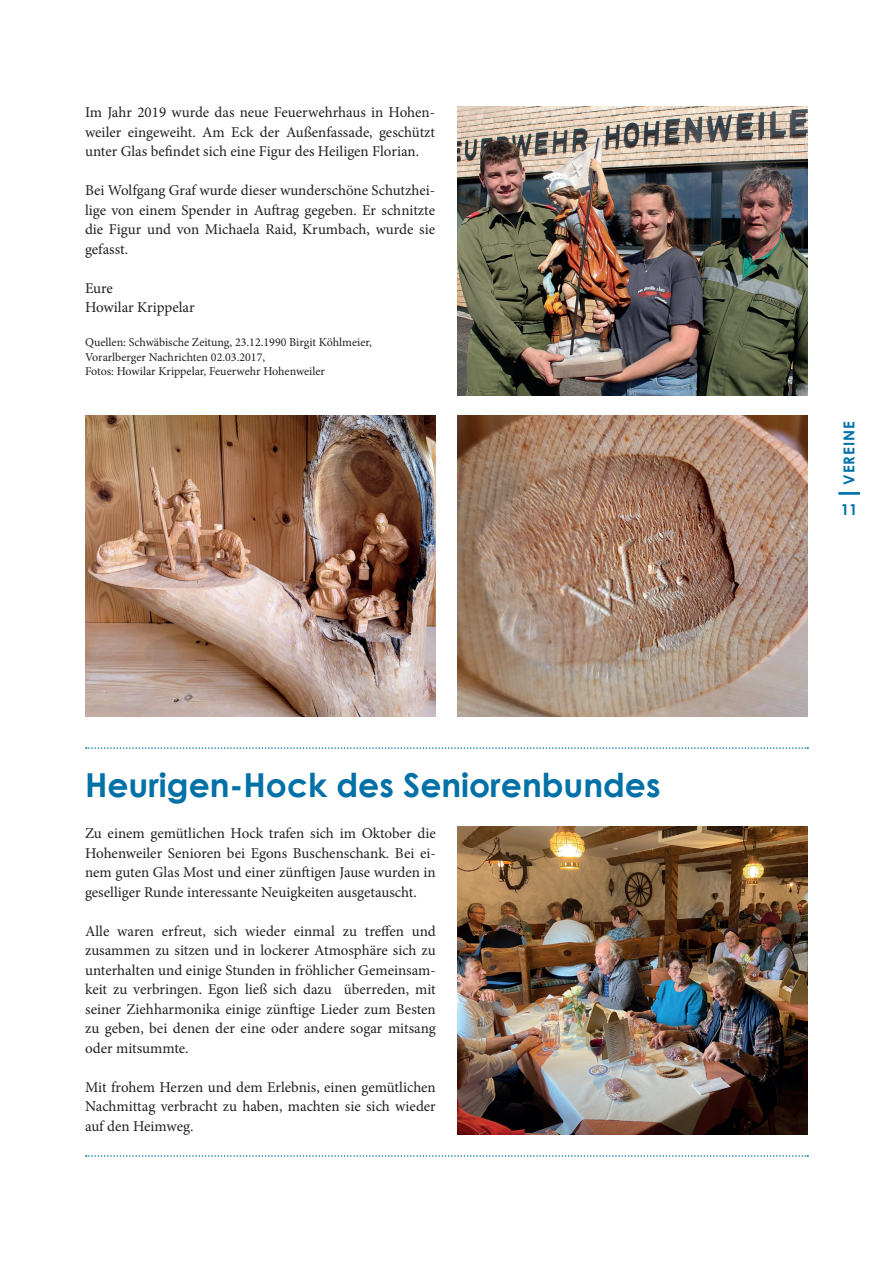
<style>
.page{position:relative;width:893px;height:1263px;background:#fff}
.page>*{position:absolute;margin:0;border:0;box-sizing:border-box;transform-origin:0 0}
.t1{font:700 33px "Century Gothic";color:#0071a7}
.t2{font:15px/19.5px "Minion Pro";color:#231f20;text-align:justify}
.t3{font:700 15px "Century Gothic";letter-spacing:.065em;color:#0071a7}
.t4{font:12px/14.4px "Minion Pro";color:#231f20}
</style>
<div class="page">
<hr style="left:838px;top:492px;width:22px;height:2px;background:#0071a7">
<img style="left:457px;top:415px;width:351px;height:301px">
<img style="left:85px;top:415px;width:351px;height:301px">
<img style="left:457px;top:106px;width:351px;height:289px">
<svg style="left:86px;top:747px;width:722px;height:2px"></svg>
<svg style="left:86px;top:1155px;width:722px;height:2px"></svg>
<img style="left:457px;top:826px;width:351px;height:308px">
<p class="t2" style="left:85px;top:103px;width:352px">Im Jahr 2019 wurde das neue Feuerwehrhaus in Hohen&shy;weiler eingeweiht. Am Eck der Außenfassade, geschützt unter Glas befindet sich eine Figur des Heiligen Florian.</p>
<p class="t2" style="left:85px;top:181px;width:352px">Bei Wolfgang Graf wurde dieser wunderschöne Schutzhei&shy;lige von einem Spender in Auftrag gegeben. Er schnitzte die Figur und von Michaela Raid, Krumbach, wurde sie gefasst.</p>
<p class="t2" style="left:85px;top:278px;width:111px">Eure<br>Howilar Krippelar</p>
<p class="t4" style="left:85px;top:335px;width:288px">Quellen: Schwäbische Zeitung, 23.12.1990 Birgit Köhlmeier,<br>Vorarlberger Nachrichten 02.03.2017,<br>Fotos: Howilar Krippelar, Feuerwehr Hohenweiler</p>
<h1 class="t1" style="left:85px;top:764px;width:577px">Heurigen-Hock des Seniorenbundes</h1>
<p class="t2" style="left:85px;top:824px;width:352px">Zu einem gemütlichen Hock trafen sich im Oktober die Hohenweiler Senioren bei Egons Buschenschank. Bei ei&shy;nem guten Glas Most und einer zünftigen Jause wurden in geselliger Runde interessante Neuigkeiten ausgetauscht.</p>
<p class="t2" style="left:85px;top:921px;width:352px">Alle waren erfreut, sich wieder einmal zu treffen und zusammen zu sitzen und in lockerer Atmosphäre sich zu unterhalten und einige Stunden in fröhlicher Gemeinsam&shy;keit zu verbringen. Egon ließ sich dazu überreden, mit seiner Ziehharmonika einige zünftige Lieder zum Besten zu geben, bei denen der eine oder andere sogar mitsang oder mitsummte.</p>
<p class="t2" style="left:85px;top:1077px;width:352px">Mit frohem Herzen und dem Erlebnis, einen gemütlichen Nachmittag verbracht zu haben, machten sie sich wieder auf den Heimweg.</p>
<p class="t3" style="left:840px;top:485px;width:65px;rotate:-90deg">VEREINE</p>
<p class="t3" style="left:841px;top:500px;width:18px">11</p>
</div>
